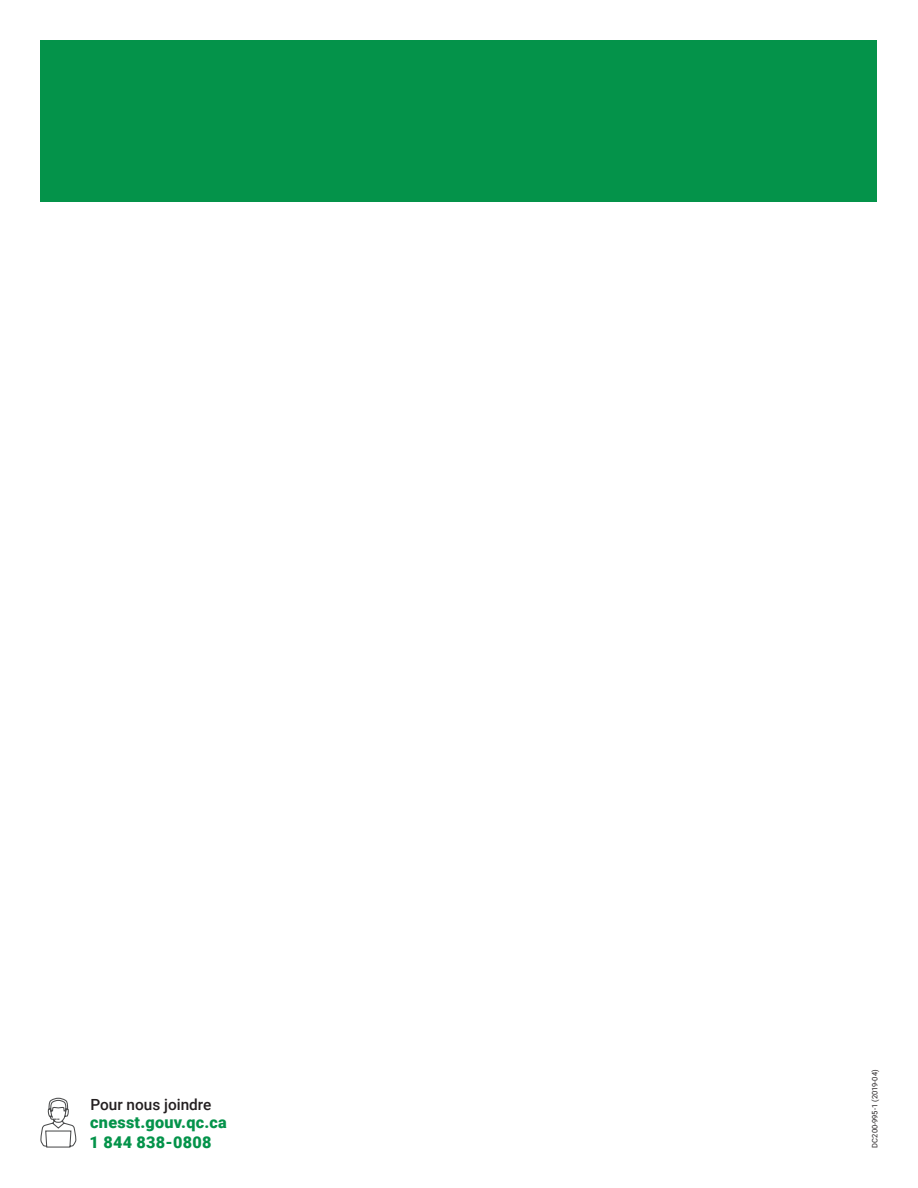
<style>
.page{position:relative;width:918px;height:1188px;background:#fff}
.page>*{position:absolute;margin:0;border:0;box-sizing:border-box;transform-origin:0 0}
.t1{font:900 16.2px/19.5px "Roboto";letter-spacing:.015em;color:#04934a}
.t2{font:500 15.3px "Roboto";color:#231f20}
.t3{font:7.5px "Roboto";color:#231f20}
</style>
<div class="page">
<div style="left:40px;top:40px;width:838px;height:162px;background:#04934a"></div>
<svg style="left:40px;top:1098px;width:37px;height:50px"></svg>
<p class="t2" style="left:90px;top:1094px;width:123px">Pour nous joindre</p>
<p class="t1" style="left:89px;top:1112px;width:139px">cnesst.gouv.qc.ca<br>1 844 838-0808</p>
<p class="t3" style="left:870px;top:1148px;width:79px;rotate:-90deg">DC200-995-1 (2019-04)</p>
</div>
